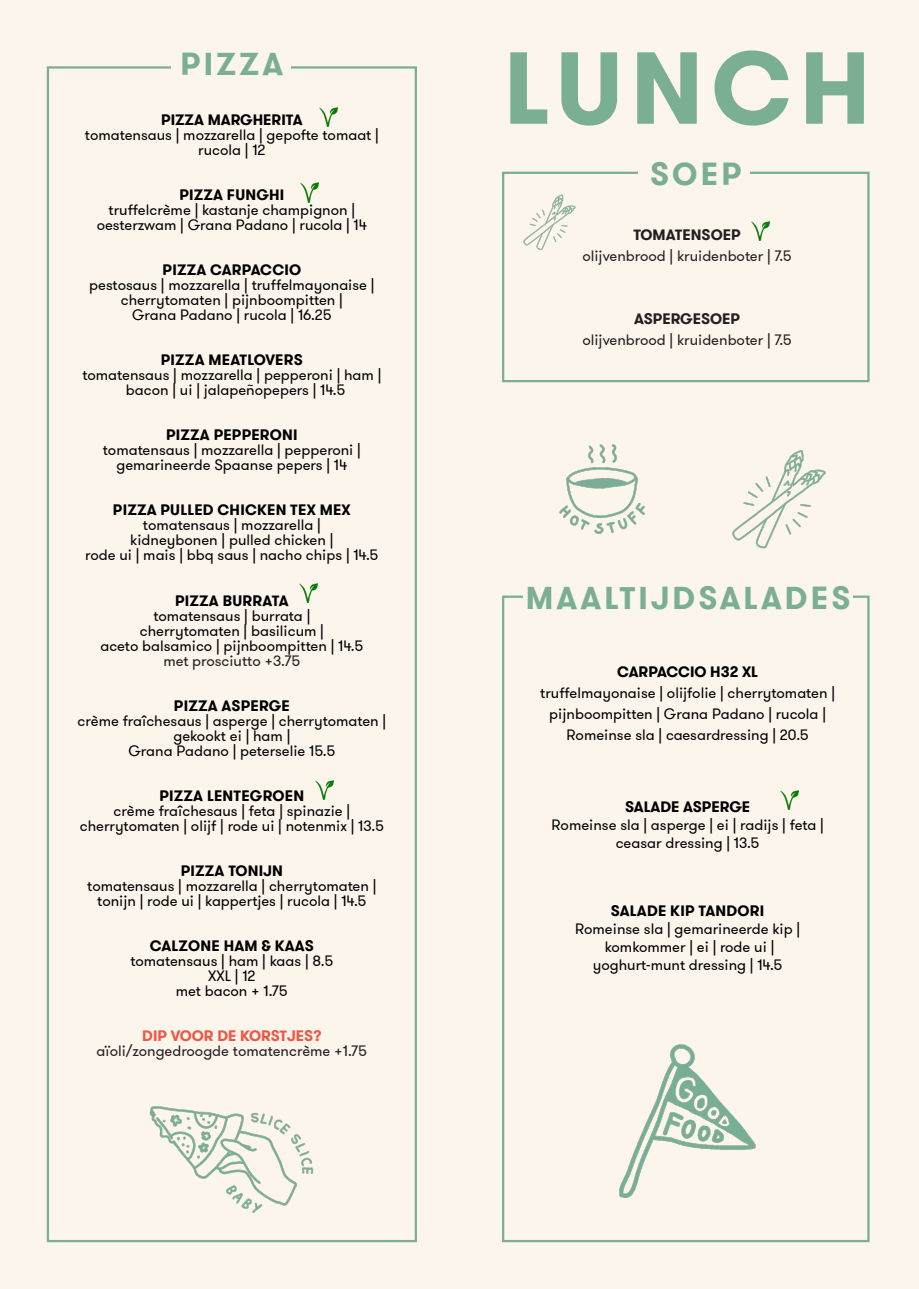
<style>
.page{position:relative;width:919px;height:1289px;background:#fff}
.page>*{position:absolute;margin:0;border:0;box-sizing:border-box;transform-origin:0 0}
.t1{font:700 102px "GT Walsheim";letter-spacing:.075em;color:#7aaf91}
.TITEL{font:700 31.5px "GT Walsheim";letter-spacing:.1em;color:#7aaf91}
.t2{font:15px/21px "GT Walsheim";color:#000001;text-align:center}
.t3{font:700 15px "GT Walsheim";letter-spacing:.015em;color:#000001}
.t4{font:15px "GT Walsheim";color:#231f20}
.t5{font:700 15px "GT Walsheim";color:#231f20}
.t6{font:700 15px "GT Walsheim";color:#f05644}
</style>
<div class="page">
<div style="left:0;top:0;width:918px;height:1288px;background:#fbf5eb"></div>
<img style="left:619px;top:1044px;width:137px;height:154px">
<img style="left:732px;top:450px;width:94px;height:98px">
<img style="left:523px;top:194px;width:53px;height:56px">
<div style="left:47px;top:66px;width:370px;height:1176px;border:2px solid #7aaf91"></div>
<div style="left:171px;top:46px;width:120px;height:35px;background:#fbf5eb"></div>
<img style="left:780px;top:790px;width:18px;height:19px">
<img style="left:149px;top:1106px;width:165px;height:107px">
<img style="left:301px;top:183px;width:18px;height:19px">
<img style="left:299px;top:583px;width:18px;height:19px">
<img style="left:320px;top:107px;width:18px;height:19px">
<img style="left:315px;top:780px;width:18px;height:19px">
<div style="left:502px;top:595px;width:367px;height:647px;border:2px solid #7aaf91"></div>
<div style="left:523px;top:575px;width:329px;height:53px;background:#fbf5eb"></div>
<div style="left:502px;top:172px;width:367px;height:210px;border:2px solid #7aaf91"></div>
<div style="left:638px;top:159px;width:112px;height:23px;background:#fbf5eb"></div>
<img style="left:559px;top:444px;width:86px;height:90px">
<img style="left:751px;top:221px;width:18px;height:19px">
<p class="TITEL" style="left:180px;top:44px;width:104px">PIZZA</p>
<p class="t3" style="left:161px;top:110px;width:143px">PIZZA MARGHERITA</p>
<p class="t2" style="left:85px;top:124px;width:295px">tomatensaus | mozzarella | gepofte tomaat |</p>
<p class="t2" style="left:198px;top:139px;width:69px">rucola | 12</p>
<p class="t3" style="left:179px;top:185px;width:106px">PIZZA FUNGHI</p>
<p class="t2" style="left:109px;top:199px;width:248px">truffelcrème | kastanje champignon |</p>
<p class="t2" style="left:97px;top:214px;width:272px">oesterzwam | Grana Padano | rucola | 14</p>
<p class="t3" style="left:163px;top:260px;width:140px">PIZZA CARPACCIO</p>
<p class="t2" style="left:89px;top:274px;width:287px">pestosaus | mozzarella | truffelmayonaise |</p>
<p class="t2" style="left:121px;top:289px;width:223px">cherrytomaten | pijnboompitten |</p>
<p class="t2" style="left:132px;top:304px;width:201px">Grana Padano | rucola | 16.25</p>
<p class="t3" style="left:161px;top:350px;width:143px">PIZZA MEATLOVERS</p>
<p class="t2" style="left:82px;top:364px;width:300px">tomatensaus | mozzarella | pepperoni | ham |</p>
<p class="t2" style="left:126px;top:379px;width:221px">bacon | ui | jalapeñopepers | 14.5</p>
<p class="t3" style="left:166px;top:425px;width:133px">PIZZA PEPPERONI</p>
<p class="t2" style="left:103px;top:439px;width:259px">tomatensaus | mozzarella | pepperoni |</p>
<p class="t2" style="left:116px;top:454px;width:232px">gemarineerde Spaanse pepers | 14</p>
<p class="t3" style="left:113px;top:500px;width:239px">PIZZA PULLED CHICKEN TEX MEX</p>
<p class="t2" style="left:143px;top:514px;width:179px">tomatensaus | mozzarella |</p>
<p class="t2" style="left:130px;top:529px;width:204px">kidneybonen | pulled chicken |</p>
<p class="t2" style="left:85px;top:544px;width:295px">rode ui | mais | bbq saus | nacho chips | 14.5</p>
<p class="t3" style="left:175px;top:590px;width:115px">PIZZA BURRATA</p>
<p class="t2" style="left:153px;top:604px;width:158px">tomatensaus | burrata |</p>
<p class="t2" style="left:140px;top:619px;width:186px">cherrytomaten | basilicum |</p>
<p class="t2" style="left:100px;top:634px;width:264px">aceto balsamico | pijnboompitten | 14.5</p>
<p class="t4" style="left:163px;top:651px;width:138px">met prosciutto +3.75</p>
<p class="t3" style="left:174px;top:695px;width:117px">PIZZA ASPERGE</p>
<p class="t2" style="left:77px;top:709px;width:310px">crème fraîchesaus | asperge | cherrytomaten |</p>
<p class="t2" style="left:173px;top:724px;width:118px">gekookt ei | ham |</p>
<p class="t2" style="left:128px;top:739px;width:208px">Grana Padano | peterselie 15.5</p>
<p class="t3" style="left:159px;top:785px;width:146px">PIZZA LENTEGROEN</p>
<p class="t2" style="left:114px;top:799px;width:238px">crème fraîchesaus | feta | spinazie |</p>
<p class="t2" style="left:80px;top:814px;width:306px">cherrytomaten | olijf | rode ui | notenmix | 13.5</p>
<p class="t3" style="left:181px;top:860px;width:104px">PIZZA TONIJN</p>
<p class="t2" style="left:87px;top:874px;width:290px">tomatensaus | mozzarella | cherrytomaten |</p>
<p class="t2" style="left:97px;top:889px;width:270px">tonijn | rode ui | kappertjes | rucola | 14.5</p>
<p class="t3" style="left:150px;top:935px;width:166px">CALZONE HAM &amp; KAAS</p>
<p class="t2" style="left:130px;top:949px;width:204px">tomatensaus | ham | kaas | 8.5</p>
<p class="t2" style="left:208px;top:964px;width:49px">XXL | 12</p>
<p class="t2" style="left:176px;top:979px;width:114px">met bacon + 1.75</p>
<p class="t6" style="left:142px;top:1025px;width:181px">DIP VOOR DE KORSTJES?</p>
<p class="t4" style="left:97px;top:1041px;width:272px">aïoli/zongedroogde tomatencrème +1.75</p>
<p class="t1" style="left:503px;top:21px;width:368px">LUNCH</p>
<p class="TITEL" style="left:650px;top:153px;width:93px">SOEP</p>
<p class="t5" style="left:633px;top:225px;width:108px">TOMATENSOEP</p>
<p class="t4" style="left:582px;top:246px;width:211px">olijvenbrood | kruidenboter | 7.5</p>
<p class="t5" style="left:634px;top:309px;width:108px">ASPERGESOEP</p>
<p class="t4" style="left:582px;top:330px;width:211px">olijvenbrood | kruidenboter | 7.5</p>
<p class="TITEL" style="left:526px;top:577px;width:326px">MAALTIJDSALADES</p>
<p class="t3" style="left:617px;top:662px;width:142px">CARPACCIO H32 XL</p>
<p class="t2" style="left:540px;top:682px;width:296px">truffelmayonaise | olijfolie | cherrytomaten | pijnboompitten | Grana Padano | rucola |</p>
<p class="t2" style="left:566px;top:724px;width:244px">Romeinse sla | caesardressing | 20.5</p>
<p class="t3" style="left:625px;top:797px;width:127px">SALADE ASPERGE</p>
<p class="t2" style="left:551px;top:814px;width:274px">Romeinse sla | asperge | ei | radijs | feta |</p>
<p class="t2" style="left:615px;top:832px;width:145px">ceasar dressing | 13.5</p>
<p class="t3" style="left:611px;top:900px;width:155px">SALADE KIP TANDORI</p>
<p class="t2" style="left:575px;top:918px;width:226px">Romeinse sla | gemarineerde kip |</p>
<p class="t2" style="left:604px;top:936px;width:171px">komkommer | ei | rode ui |</p>
<p class="t2" style="left:592px;top:954px;width:191px">yoghurt-munt dressing | 14.5</p>
</div>
